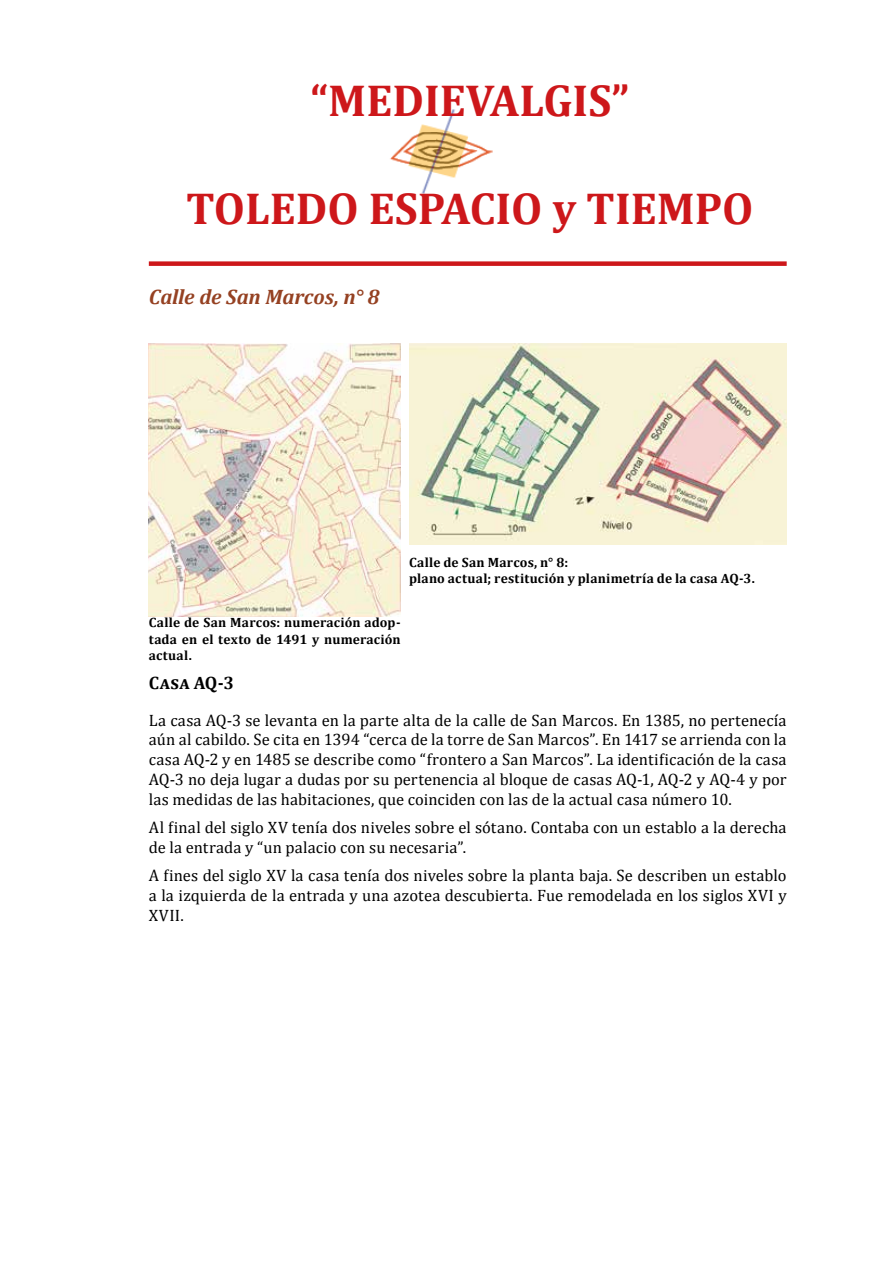
<style>
.page{position:relative;width:893px;height:1263px;background:#fff}
.page>*{position:absolute;margin:0;border:0;box-sizing:border-box;transform-origin:0 0}
.t1{font:700 45px "Cambria";color:#cd171a}
.t2{font:italic 700 21px "Cambria";letter-spacing:-.005em;color:#954122}
.t3{font:700 18px "Cambria";color:#000}
.t4{font:16.5px/19.8px "Cambria";letter-spacing:.005em;color:#000;text-align:justify}
.t5{font:700 13.5px/16.5px "Cambria";letter-spacing:.015em;color:#000;text-align:justify}
</style>
<div class="page">
<img style="left:390px;top:109px;width:103px;height:86px">
<div style="left:149px;top:261px;width:638px;height:5px;background:#cd171a"></div>
<img style="left:149px;top:343px;width:252px;height:274px">
<img style="left:409px;top:343px;width:378px;height:202px">
<h1 class="t1" style="left:310px;top:69px;width:320px">“MEDIEVALGIS”</h1>
<h1 class="t1" style="left:186px;top:177px;width:569px">TOLEDO ESPACIO y TIEMPO</h1>
<p class="t2" style="left:149px;top:282px;width:232px">Calle de San Marcos, n° 8</p>
<p class="t5" style="left:409px;top:553px;width:347px">Calle de San Marcos, n° 8:<br>plano actual; restitución y planimetría de la casa AQ-3.</p>
<p class="t5" style="left:149px;top:614px;width:253px">Calle de San Marcos: numeración adop&shy;tada en el texto de 1491 y numeración actual.</p>
<p class="t3" style="left:149px;top:670px;width:87px">Casa AQ-3</p>
<p class="t4" style="left:149px;top:710px;width:639px">La casa AQ-3 se levanta en la parte alta de la calle de San Marcos. En 1385, no pertenecía aún al cabildo. Se cita en 1394 “cerca de la torre de San Marcos”. En 1417 se arrienda con la casa AQ-2 y en 1485 se describe como “frontero a San Marcos”. La identificación de la casa AQ-3 no deja lugar a dudas por su pertenencia al bloque de casas AQ-1, AQ-2 y AQ-4 y por las medidas de las habitaciones, que coinciden con las de la actual casa número 10.</p>
<p class="t4" style="left:149px;top:818px;width:639px">Al final del siglo XV tenía dos niveles sobre el sótano. Contaba con un establo a la derecha de la entrada y “un palacio con su necesaria”.</p>
<p class="t4" style="left:149px;top:866px;width:639px">A fines del siglo XV la casa tenía dos niveles sobre la planta baja. Se describen un establo a la izquierda de la entrada y una azotea descubierta. Fue remodelada en los siglos XVI y XVII.</p>
</div>
